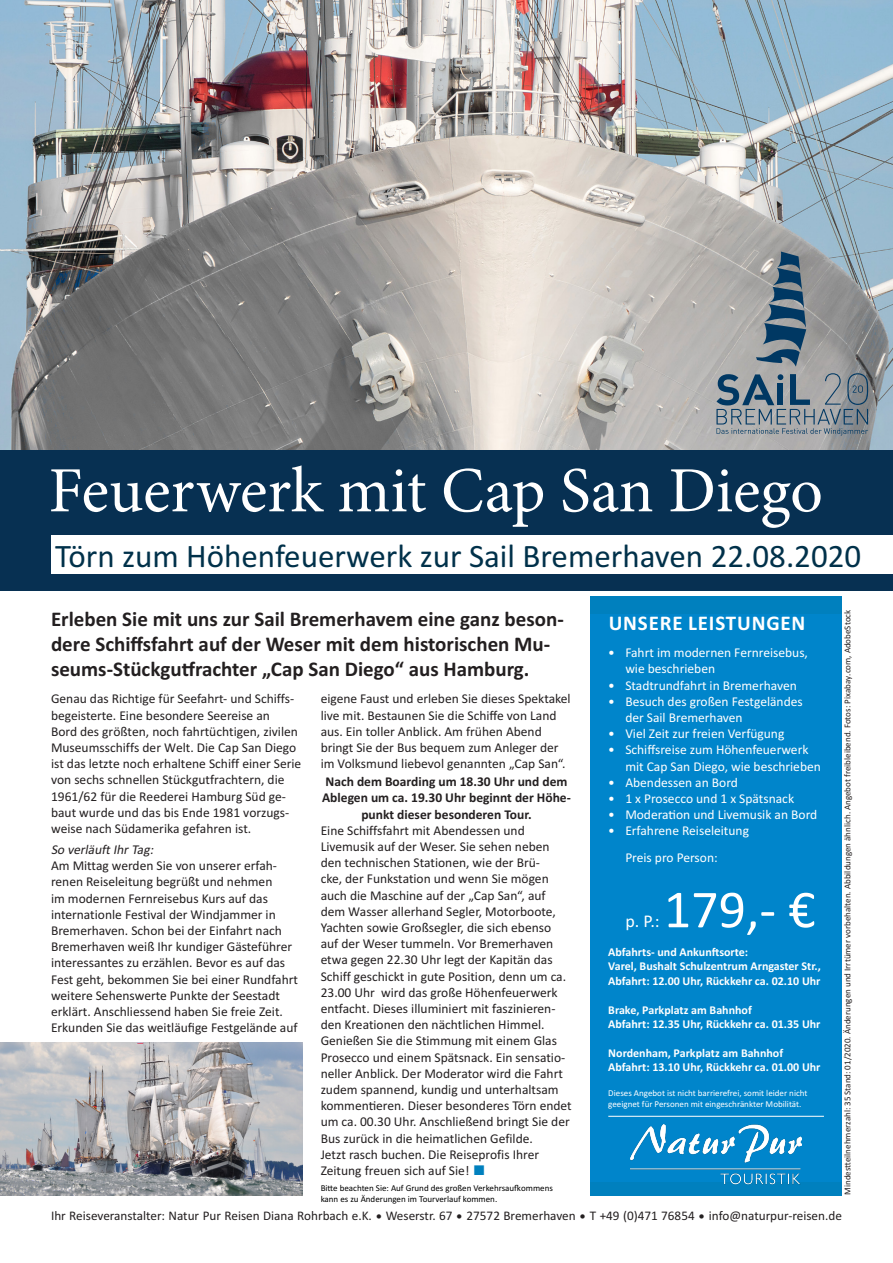
<style>
.page{position:relative;width:893px;height:1263px;background:#fff}
.page>*{position:absolute;margin:0;border:0;box-sizing:border-box;transform-origin:0 0}
.t1{font:64.5px "Minion Pro";color:#fff}
.t2{font:54px "Calibri";color:#fff}
.t3{font:33px "Calibri";color:#00314a}
.t4{font:700 21px/25.2px "Calibri";color:#231f20}
.t5{font:700 21px "Calibri";letter-spacing:.04em;color:#fff}
.t6{font:18px "Calibri";color:#fff}
.t7{font:13.5px/16.2px "Calibri";color:#231f20}
.t8{font:13.5px/16.2px "Calibri";color:#fff}
.t9{font:700 13.5px/16.2px "Calibri";color:#231f20;text-align:center}
.t10{font:italic 13.5px "Calibri";color:#231f20}
.t11{font:13.2px "Calibri";color:#231f20}
.Leistungen{font:700 12px/14.4px "Calibri";color:#fff}
.t12{font:9px "Calibri";color:#231f20}
.t13{font:9px "Calibri";color:#fff}
.t14{font:9px/10.8px "Calibri";color:#000}
.s1{font-family:"DINOT";color:#0080be}
.s2{font-family:"DINOT"}
</style>
<div class="page">
<img style="left:0;top:0;width:893px;height:451px">
<div style="left:0;top:451px;width:893px;height:140px;background:#073052"></div>
<div style="left:590px;top:596px;width:252px;height:600px;background:#0080be"></div>
<div style="left:51px;top:536px;width:842px;height:38px;background:#fff"></div>
<svg style="left:756px;top:252px;width:50px;height:115px;background:#657a89"></svg>
<svg style="left:716px;top:373px;width:152px;height:62px;background:#818d97"></svg>
<div style="left:590px;top:614px;width:252px;height:568px;background:#0085cb"></div>
<img style="left:630px;top:1125px;width:172px;height:60px">
<hr style="left:608px;top:1116px;width:216px;height:1px;background:#fff">
<img style="left:0;top:1043px;width:303px;height:152px">
<p class="t1" style="left:49px;top:452px;width:776px">Feuerwerk mit Cap San Diego</p>
<p class="t3" style="left:55px;top:533px;width:807px">Törn zum Höhenfeuerwerk zur Sail Bremerhaven 22.08.2020</p>
<p class="t4" style="left:51px;top:606px;width:514px">Erleben Sie mit uns zur Sail Bremerhavem eine ganz beson&shy;dere Schiffsfahrt auf der Weser mit dem historischen Mu&shy;seums-Stückgutfrachter „Cap San Diego“ aus Hamburg.</p>
<p class="t7" style="left:51px;top:690px;width:252px">Genau das Richtige für Seefahrt- und Schiffs&shy;begeisterte. Eine besondere Seereise an<br>Bord des größten, noch fahrtüchtigen, zivilen Museumsschiffs der Welt. Die Cap San Diego ist das letzte noch erhaltene Schiff einer Serie von sechs schnellen Stückgutfrachtern, die 1961/62 für die Reederei Hamburg Süd ge&shy;baut wurde und das bis Ende 1981 vorzugs&shy;weise nach Südamerika gefahren ist.</p>
<p class="t10" style="left:51px;top:840px;width:107px">So verläuftIhrTag:</p>
<p class="t7" style="left:51px;top:857px;width:249px">Am Mittag werden Sie von unserer erfah&shy;renen Reiseleitung begrüßt und nehmen<br>im modernen Fernreisebus Kurs auf das internationle Festival der Windjammer in Bremerhaven. Schon bei der Einfahrt nach Bremerhaven weiß Ihr kundiger Gästeführer interessantes zu erzählen. Bevor es auf das Fest geht, bekommen Sie bei einer Rundfahrt weitere Sehenswerte Punkte der Seestadt erklärt. Anschliessend haben Sie freie Zeit.<br>Erkunden Sie das weitläufige Festgelände auf</p>
<p class="t7" style="left:321px;top:690px;width:251px">eigene Faust und erleben Sie dieses Spektakel live mit. Bestaunen Sie die Schiffe von Land aus. Ein toller Anblick. Am frühen Abend bringt Sie der Bus bequem zum Anleger der im Volksmund liebevol genannten „Cap San“.</p>
<p class="t9" style="left:322px;top:773px;width:250px">Nach dem Boarding um 18.30 Uhr und dem<br>Ablegen um ca. 19.30 Uhr beginnt der Höhe&shy;punkt dieser besonderen Tour.</p>
<p class="t7" style="left:321px;top:822px;width:253px">Eine Schiffsfahrt mit Abendessen und Livemusik auf der Weser. Sie sehen neben den technischen Stationen, wie der Brü-<br>cke, der Funkstation und wenn Sie mögen auch die Maschine auf der „Cap San“, auf dem Wasser allerhand Segler, Motorboote, Yachten sowie Großsegler, die sich ebenso auf der Weser tummeln. Vor Bremerhaven etwa gegen 22.30 Uhr legt der Kapitän das Schiff geschickt in gute Position, denn um ca.<br>23.00 Uhr wird das große Höhenfeuerwerk entfacht. Dieses illuminiert mit faszinieren&shy;den Kreationen den nächtlichen Himmel.<br>Genießen Sie die Stimmung mit einem Glas Prosecco und einem Spätsnack. Ein sensatio&shy;neller Anblick. Der Moderator wird die Fahrt zudem spannend, kundig und unterhaltsam kommentieren. Dieser besonderes Törn endet um ca. 00.30 Uhr. Anschließend bringt Sie der Bus zurück in die heimatlichen Gefilde.</p>
<p class="t7" style="left:321px;top:1146px;width:220px">Jetzt rasch buchen. Die Reiseprofis Ihrer<br>Zeitung freuen sich auf Sie! <span class="s1">■</span></p>
<p class="t14" style="left:321px;top:1182px;width:234px">Bitte beachten Sie: Auf Grund des großen Verkehrsaufkommens kann es zu Änderungen im Tourverlauf kommen.</p>
<p class="t5" style="left:609px;top:608px;width:198px">UNSERE LEISTUNGEN</p>
<p class="t8" style="left:625px;top:644px;width:184px;text-indent:-17px">• Fahrt im modernen Fernreisebus, wie beschrieben</p>
<p class="t8" style="left:608px;top:677px;width:190px">• Stadtrundfahrt in Bremerhaven</p>
<p class="t8" style="left:625px;top:693px;width:179px;text-indent:-17px">• Besuch des großen Festgeländes der Sail Bremerhaven</p>
<p class="t8" style="left:608px;top:725px;width:178px">• Viel Zeit zur freien Verfügung</p>
<p class="t8" style="left:625px;top:741px;width:197px;text-indent:-17px">• Schiffsreise zum Höhenfeuerwerk mit Cap San Diego, wie beschrieben</p>
<p class="t8" style="left:608px;top:774px;width:131px">• Abendessen an Bord</p>
<p class="t8" style="left:608px;top:790px;width:187px">• 1 x Prosecco und 1 x Spätsnack</p>
<p class="t8" style="left:608px;top:806px;width:210px">• Moderation und Livemusik an Bord</p>
<p class="t8" style="left:625px;top:817px;width:125px;line-height:27px;text-indent:-17px">• Erfahrene Reiseleitung<br>Preis pro Person:</p>
<p class="t2" style="left:664px;top:872px;width:153px">179,- €</p>
<p class="Leistungen" style="left:608px;top:944px;width:141px">Abfahrts- und Ankunftsorte:</p>
<p class="Leistungen" style="left:608px;top:959px;width:214px">Varel, Bushalt Schulzentrum Arngaster Str.,<br>Abfahrt: 12.00 Uhr, Rückkehr ca. 02.10 Uhr</p>
<p class="Leistungen" style="left:608px;top:1002px;width:145px">Brake, Parkplatz am Bahnhof</p>
<p class="Leistungen" style="left:608px;top:1016px;width:214px">Abfahrt: 12.35 Uhr, Rückkehr ca. 01.35 Uhr</p>
<p class="Leistungen" style="left:608px;top:1045px;width:176px">Nordenham, Parkplatz am Bahnhof</p>
<p class="Leistungen" style="left:608px;top:1060px;width:214px">Abfahrt: 13.10 Uhr, Rückkehr ca. 01.00 Uhr</p>
<p class="t13" style="left:608px;top:1087px;width:201px">Dieses Angebot ist nicht barrierefrei, somit leider nicht</p>
<p class="t13" style="left:608px;top:1097px;width:195px">geeignet für Personen mit eingeschränkter Mobilität.</p>
<p class="t6" style="left:625px;top:909px;width:36px">p. P.:</p>
<p class="t12" style="left:841px;top:1195px;width:587px;rotate:-90deg">Mindestteilnehmerzahl: 35 Stand: 01/2020. Änderungen und Irrtümer vorbehalten. Abbildungen ähnlich. Angebot freibleibend. Fotos: Pixabay.com, AdobeStock</p>
<p class="t11" style="left:51px;top:1207px;width:792px">Ihr Reiseveranstalter: Natur Pur Reisen Diana Rohrbach e.K. <span class="s2">∙</span> Weserstr. 67 <span class="s2">∙</span> 27572 Bremerhaven <span class="s2">∙</span> T +49 (0)471 76854 <span class="s2">∙</span> info@naturpur-reisen.de</p>
</div>
